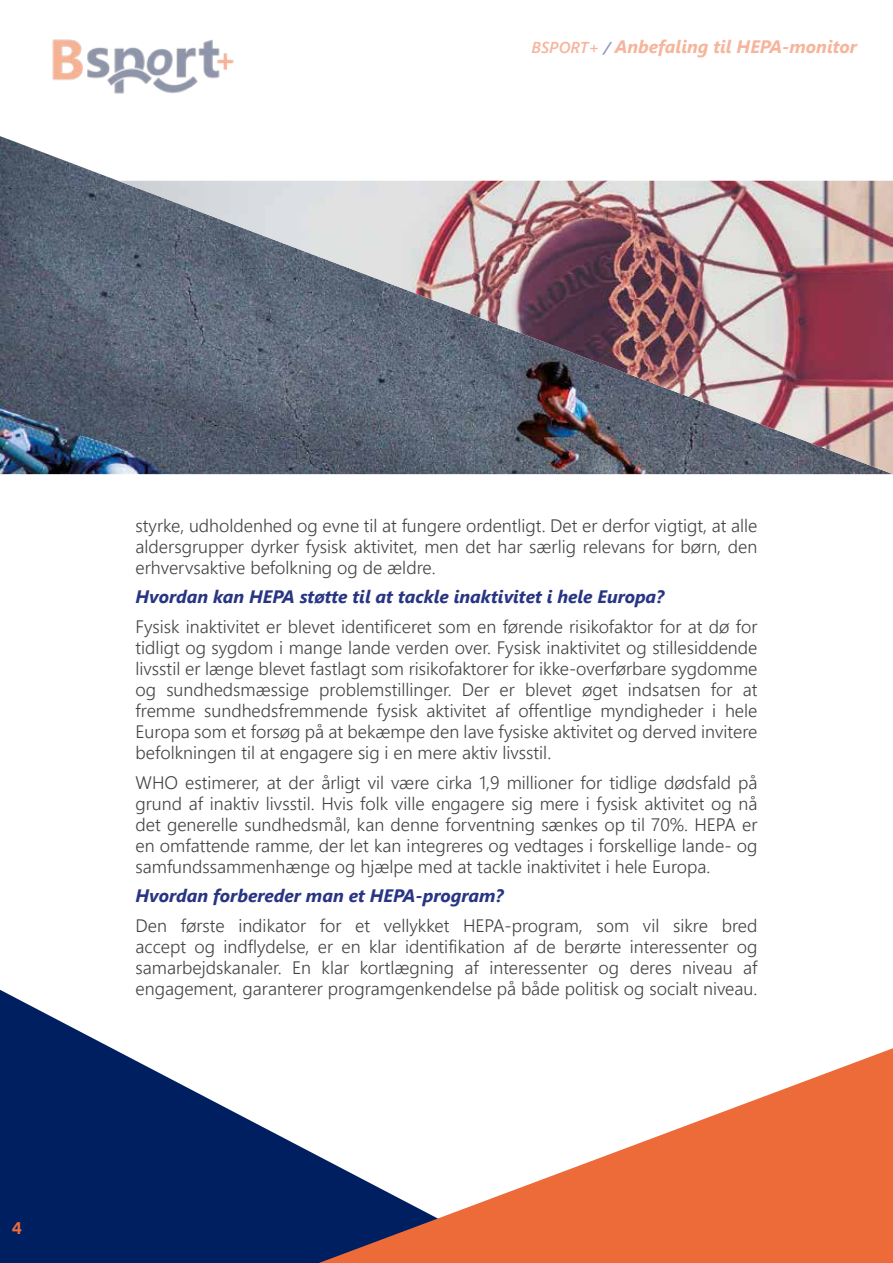
<style>
.page{position:relative;width:893px;height:1263px;background:#fff}
.page>*{position:absolute;margin:0;border:0;box-sizing:border-box;transform-origin:0 0}
.t1{font:300 18px/21px "Segoe UI";color:#434343;text-align:justify}
.t2{font:italic 700 18px "Segoe UI";color:#283583}
.t3{font:italic 700 18px "Segoe UI";color:#ed6a39}
.t4{font:700 18px "Acumin Pro";color:#ed6a39}
.s1{font-weight:600;font-size:15.75px}
.s2{font-weight:600;font-size:15.75px;color:#283583}
</style>
<div class="page">
<svg style="left:0;top:990px;width:319px;height:273px;fill:#001f60"></svg>
<svg style="left:319px;top:1048px;width:574px;height:215px"></svg>
<img style="left:52px;top:39px;width:182px;height:55px">
<img style="left:0;top:136px;width:893px;height:338px">
<img style="left:118px;top:181px;width:775px;height:293px">
<p class="t3" style="left:531px;top:30px;width:327px"><span class="s1">BSPORT+</span> <span class="s2">/</span> Anbefaling til HEPA-monitor</p>
<p class="t4" style="left:12px;top:1215px;width:12px">4</p>
<p class="t1" style="left:136px;top:513px;width:623px">styrke, udholdenhed og evne til at fungere ordentligt. Det er derfor vigtigt, at alle aldersgrupper dyrker fysisk aktivitet, men det har særlig relevans for børn, den erhvervsaktive befolkning og de ældre.</p>
<p class="t2" style="left:136px;top:580px;width:530px">Hvordan kan HEPA støtte til at tackle inaktivitet i hele Europa?</p>
<p class="t1" style="left:136px;top:614px;width:623px">Fysisk inaktivitet er blevet identificeret som en førende risikofaktor for at dø for tidligt og sygdom i mange lande verden over. Fysisk inaktivitet og stillesiddende livsstil er længe blevet fastlagt som risikofaktorer for ikke-overførbare sygdomme og sundhedsmæssige problemstillinger. Der er blevet øget indsatsen for at fremme sundhedsfremmende fysisk aktivitet af offentlige myndigheder i hele Europa som et forsøg på at bekæmpe den lave fysiske aktivitet og derved invitere befolkningen til at engagere sig i en mere aktiv livsstil.</p>
<p class="t1" style="left:136px;top:770px;width:623px">WHO estimerer, at der årligt vil være cirka 1,9 millioner for tidlige dødsfald på grund af inaktiv livsstil. Hvis folk ville engagere sig mere i fysisk aktivitet og nå det generelle sundhedsmål, kan denne forventning sænkes op til 70%. HEPA er en omfattende ramme, der let kan integreres og vedtages i forskellige lande- og samfundssammenhænge og hjælpe med at tackle inaktivitet i hele Europa.</p>
<p class="t2" style="left:136px;top:879px;width:370px">Hvordan forbereder man et HEPA-program?</p>
<p class="t1" style="left:136px;top:913px;width:623px">Den første indikator for et vellykket HEPA-program, som vil sikre bred accept og indflydelse, er en klar identifikation af de berørte interessenter og samarbejdskanaler. En klar kortlægning af interessenter og deres niveau af engagement, garanterer programgenkendelse på både politisk og socialt niveau.</p>
</div>
